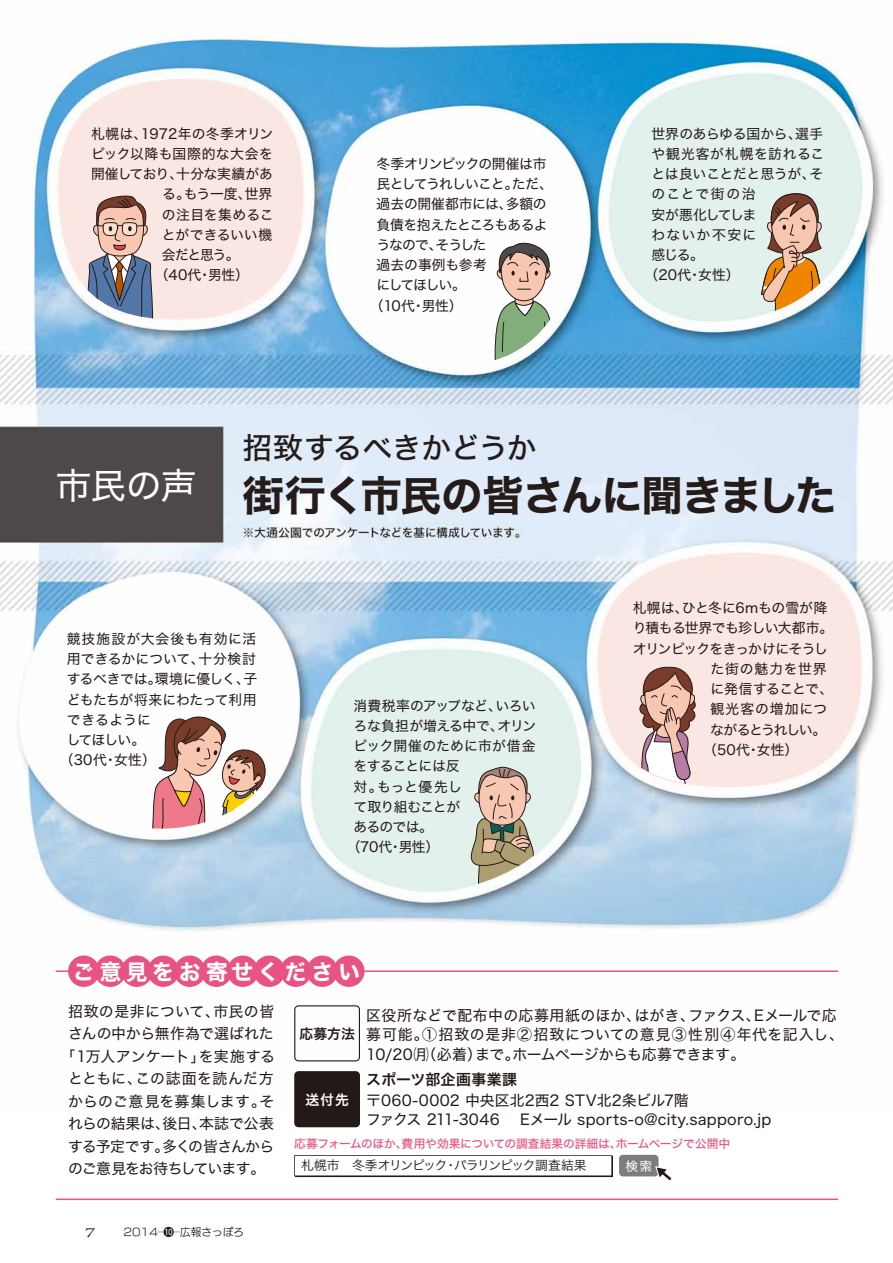
<style>
.page{position:relative;width:893px;height:1263px;background:#fff}
.page>*{position:absolute;margin:0;border:0;box-sizing:border-box;transform-origin:0 0}
.t1{font:41.4px "Hira Kaku Std W7 90 msp RKSJ H";letter-spacing:-.04em;color:#251b18}
.t2{font:29.7px "Hira Kaku Std W5 90 msp RKSJ H";letter-spacing:-.01em;color:#251b18}
.t3{font:21.6px "Hira Kaku Std W7 90 msp RKSJ H";letter-spacing:.235em;color:#fff}
.t4{font:14.85px/22.5px "Hira Kaku Std W4 90 msp RKSJ H";letter-spacing:.005em;color:#231916}
.t5{font:14.85px "Hira Kaku Pro W6 90 msp RKSJ H";letter-spacing:.025em;color:#231916}
.t6{font:13.8px "Hira Kaku Std W4 90 msp RKSJ H";letter-spacing:-.01em;color:#231916}
.t7{font:13.8px "Hira Kaku Std W4 90 msp RKSJ H";letter-spacing:-.03em;color:#231916}
.t8{font:13.8px "Hira Kaku Std W4 90 msp RKSJ H";letter-spacing:.015em;color:#231916}
.t9{font:13.8px "Hira Kaku Std W4 90 msp RKSJ H";letter-spacing:-.04em;color:#231916}
.t10{font:13.8px "Hira Kaku Std W4 90 msp RKSJ H";letter-spacing:-.05em;color:#231916}
.t11{font:13.8px "Hira Kaku Std W4 90 msp RKSJ H";letter-spacing:.06em;color:#231916}
.t12{font:13.8px "Hira Kaku Std W4 90 msp RKSJ H";letter-spacing:-.075em;color:#231916}
.t13{font:13.8px "Hira Kaku Std W4 90 msp RKSJ H";letter-spacing:-.06em;color:#231916}
.t14{font:13.8px "Hira Kaku Std W4 90 msp RKSJ H";letter-spacing:.065em;color:#231916}
.t15{font:13.8px "Hira Kaku Std W4 90 msp RKSJ H";letter-spacing:.025em;color:#231916}
.t16{font:13.8px "Hira Kaku Std W4 90 msp RKSJ H";letter-spacing:.01em;color:#231916}
.t17{font:13.8px "Hira Kaku Std W4 90 msp RKSJ H";letter-spacing:-.045em;color:#231916}
.t18{font:13.8px "Hira Kaku Std W4 90 msp RKSJ H";letter-spacing:-.085em;color:#231916}
.t19{font:13.8px "Hira Kaku Std W4 90 msp RKSJ H";letter-spacing:-.08em;color:#231916}
.t20{font:13.8px "Hira Kaku Std W4 90 msp RKSJ H";letter-spacing:.02em;color:#231916}
.t21{font:13.8px "Hira Kaku Std W4 90 msp RKSJ H";letter-spacing:.07em;color:#231916}
.t22{font:13.8px "Hira Kaku Std W4 90 msp RKSJ H";letter-spacing:-.065em;color:#231916}
.t23{font:13.8px "Hira Kaku Std W4 90 msp RKSJ H";letter-spacing:-.055em;color:#231916}
.t24{font:13.8px "Hira Kaku Std W4 90 msp RKSJ H";letter-spacing:.1em;color:#231916}
.t25{font:13.8px "Hira Kaku Std W4 90 msp RKSJ H";letter-spacing:.085em;color:#231916}
.t26{font:13.8px "Hira Kaku Pro W6 90 msp RKSJ H";color:#231916}
.t27{font:13.8px "Hira Kaku Pro W6 90 msp RKSJ H";color:#fff}
.t28{font:13.8px "Adobe Jenson Pro";color:#231916;scale:1.5 1}
.t29{font:12.75px "Hira Kaku Pro W3 90 msp RKSJ H";letter-spacing:-.08em;color:#231916}
.t30{font:12.75px "Hira Kaku Std W4 90 msp RKSJ H";color:#fff}
.t31{font:11.7px "Hira Kaku Std W5 90 msp RKSJ H";letter-spacing:-.015em;color:#e95383}
.t32{font:10.65px "New Rodin Pro M 90 msp RKSJ H";color:#231916}
.s1{font-size:7.95px}
.s2{font-family:"Edigai OTF Go Iwata 90 msp RKSJ H";font-size:11.7px}
</style>
<div class="page">
<img style="left:0;top:35px;width:892px;height:1027px">
<hr style="left:56px;top:970px;width:782px;height:2px;background:#e95383">
<svg style="left:294px;top:1005px;width:66px;height:56px"></svg>
<div style="left:294px;top:1071px;width:66px;height:56px;background:#231916;border-radius:4px"></div>
<div style="left:619px;top:1155px;width:39px;height:21px;background:#7d7d7d;border-radius:4px"></div>
<svg style="left:294px;top:1155px;width:319px;height:22px"></svg>
<svg style="left:654px;top:1165px;width:18px;height:16px"></svg>
<hr style="left:56px;top:1199px;width:782px;height:1px;background:#e95383">
<svg style="left:152px;top:713px;width:119px;height:116px"></svg>
<div style="left:68px;top:956px;width:31px;height:31px;background:#e95383;border-radius:50%"></div>
<div style="left:95px;top:956px;width:31px;height:31px;background:#e95383;border-radius:50%"></div>
<div style="left:121px;top:956px;width:31px;height:31px;background:#e95383;border-radius:50%"></div>
<div style="left:148px;top:956px;width:31px;height:31px;background:#e95383;border-radius:50%"></div>
<div style="left:174px;top:956px;width:31px;height:31px;background:#e95383;border-radius:50%"></div>
<div style="left:200px;top:956px;width:32px;height:31px;background:#e95383;border-radius:50%"></div>
<div style="left:227px;top:956px;width:31px;height:31px;background:#e95383;border-radius:50%"></div>
<div style="left:253px;top:956px;width:32px;height:31px;background:#e95383;border-radius:50%"></div>
<div style="left:280px;top:956px;width:31px;height:31px;background:#e95383;border-radius:50%"></div>
<div style="left:306px;top:956px;width:32px;height:31px;background:#e95383;border-radius:50%"></div>
<div style="left:333px;top:956px;width:31px;height:31px;background:#e95383;border-radius:50%"></div>
<svg style="left:469px;top:767px;width:67px;height:120px"></svg>
<svg style="left:87px;top:194px;width:66px;height:126px"></svg>
<svg style="left:760px;top:192px;width:63px;height:123px"></svg>
<svg style="left:639px;top:659px;width:58px;height:128px"></svg>
<svg style="left:493px;top:239px;width:62px;height:126px"></svg>
<p class="t8" style="left:91px;top:128px;width:184px">札幌は、1972年の冬季オリン</p>
<p class="t15" style="left:91px;top:148px;width:183px">ピック以降も国際的な大会を</p>
<p class="t6" style="left:91px;top:169px;width:183px">開催しており、十分な実績があ</p>
<p class="t6" style="left:162px;top:189px;width:112px">る。もう一度、世界</p>
<p class="t20" style="left:162px;top:209px;width:113px">の注目を集めるこ</p>
<p class="t6" style="left:162px;top:229px;width:112px">とができるいい機</p>
<p class="t6" style="left:162px;top:250px;width:79px">会だと思う。</p>
<p class="t6" style="left:155px;top:270px;width:96px">（40代・男性）</p>
<p class="t10" style="left:376px;top:158px;width:172px">冬季オリンピックの開催は市</p>
<p class="t13" style="left:376px;top:179px;width:178px">民としてうれしいこと。ただ、</p>
<p class="t6" style="left:376px;top:199px;width:171px">過去の開催都市には、多額の</p>
<p class="t17" style="left:376px;top:219px;width:172px">負債を抱えたところもあるよ</p>
<p class="t19" style="left:376px;top:239px;width:111px">うなので、そうした</p>
<p class="t6" style="left:376px;top:260px;width:112px">過去の事例も参考</p>
<p class="t6" style="left:376px;top:280px;width:91px">にしてほしい。</p>
<p class="t6" style="left:370px;top:300px;width:94px">（10代・男性）</p>
<p class="t6" style="left:651px;top:128px;width:173px">世界のあらゆる国から、選手</p>
<p class="t11" style="left:651px;top:148px;width:174px">や観光客が札幌を訪れるこ</p>
<p class="t6" style="left:651px;top:169px;width:173px">とは良いことだと思うが、そ</p>
<p class="t24" style="left:651px;top:189px;width:106px">のことで街の治</p>
<p class="t22" style="left:651px;top:209px;width:106px">安が悪化してしま</p>
<p class="t25" style="left:651px;top:229px;width:106px">わないか不安に</p>
<p class="t6" style="left:651px;top:250px;width:54px">感じる。</p>
<p class="t6" style="left:644px;top:270px;width:97px">（20代・女性）</p>
<h2 class="t2" style="left:242px;top:436px;width:296px">招致するべきかどうか</h2>
<h1 class="t1" style="left:55px;top:480px;width:782px"><sup>市民の声</sup> 街行く市民の皆さんに聞きました</h1>
<p class="t14" style="left:67px;top:633px;width:191px">競技施設が大会後も有効に活</p>
<p class="t8" style="left:67px;top:654px;width:191px">用できるかについて、十分検討</p>
<p class="t7" style="left:67px;top:674px;width:192px">するべきでは。環境に優しく、子</p>
<p class="t7" style="left:67px;top:694px;width:191px">どもたちが将来にわたって利用</p>
<p class="t6" style="left:67px;top:714px;width:86px">できるように</p>
<p class="t6" style="left:67px;top:735px;width:80px">してほしい。</p>
<p class="t6" style="left:60px;top:755px;width:98px">（30代・女性）</p>
<p class="t6" style="left:353px;top:700px;width:183px">消費税率のアップなど、いろい</p>
<p class="t7" style="left:353px;top:721px;width:184px">ろな負担が増える中で、オリン</p>
<p class="t16" style="left:353px;top:741px;width:183px">ピック開催のために市が借金</p>
<p class="t23" style="left:353px;top:761px;width:108px">をすることには反</p>
<p class="t6" style="left:353px;top:781px;width:110px">対。もっと優先し</p>
<p class="t9" style="left:353px;top:802px;width:108px">て取り組むことが</p>
<p class="t6" style="left:353px;top:822px;width:81px">あるのでは。</p>
<p class="t6" style="left:347px;top:842px;width:94px">（70代・男性）</p>
<h3 class="t3" style="left:73px;top:963px;width:289px">ご意見をお寄せください</h3>
<p class="t6" style="left:632px;top:603px;width:196px">札幌は、ひと冬に6mもの雪が降</p>
<p class="t9" style="left:632px;top:623px;width:202px">り積もる世界でも珍しい大都市。</p>
<p class="t12" style="left:632px;top:643px;width:197px">オリンピックをきっかけにそうし</p>
<p class="t11" style="left:710px;top:663px;width:118px">た街の魅力を世界</p>
<p class="t10" style="left:710px;top:684px;width:124px">に発信することで、</p>
<p class="t21" style="left:710px;top:704px;width:118px">観光客の増加につ</p>
<p class="t18" style="left:710px;top:724px;width:117px">ながるとうれしい。</p>
<p class="t6" style="left:703px;top:744px;width:97px">（50代・女性）</p>
<p class="t4" style="left:61px;top:1002px;width:216px;text-align:center">招致の是非について、市民の皆さんの中から無作為で選ばれた「1万人アンケート」を実施するとともに、この誌面を読んだ方からのご意見を募集します。それらの結果は、後日、本誌で公表する予定です。多くの皆さんからのご意見をお待ちしています。</p>
<p class="t28" style="left:85px;top:1224px;width:8px">7</p>
<p class="t32" style="left:124px;top:1228px;width:122px">2014<span class="s1">―</span><span class="s2">京</span><span class="s1">―</span>広報さっぽろ</p>
<p class="t26" style="left:299px;top:1029px;width:57px">応募方法</p>
<p class="t4" style="left:366px;top:1008px;width:479px;line-height:19.5px">区役所などで配布中の応募用紙のほか、はがき、ファクス、Eメールで応募可能。①招致の是非②招致についての意見③性別④年代を記入し、<br>10/20㈪（必着）まで。ホームページからも応募できます。</p>
<p class="t5" style="left:366px;top:1073px;width:152px">スポーツ部企画事業課</p>
<p class="t4" style="left:366px;top:1092px;width:406px;line-height:19.5px">〒060-0002 中央区北2西2 STV北2条ビル7階<br>ファクス 211-3046　 Eメール sports-o@city.sapporo.jp</p>
<p class="t31" style="left:294px;top:1139px;width:437px">応募フォームのほか、費用や効果についての調査結果の詳細は、ホームページで公開中</p>
<p class="t27" style="left:305px;top:1095px;width:45px">送付先</p>
<p class="t29" style="left:301px;top:1161px;width:287px">札幌市　冬季オリンピック・パラリンピック調査結果</p>
<p class="t30" style="left:625px;top:1161px;width:28px">検索</p>
</div>
